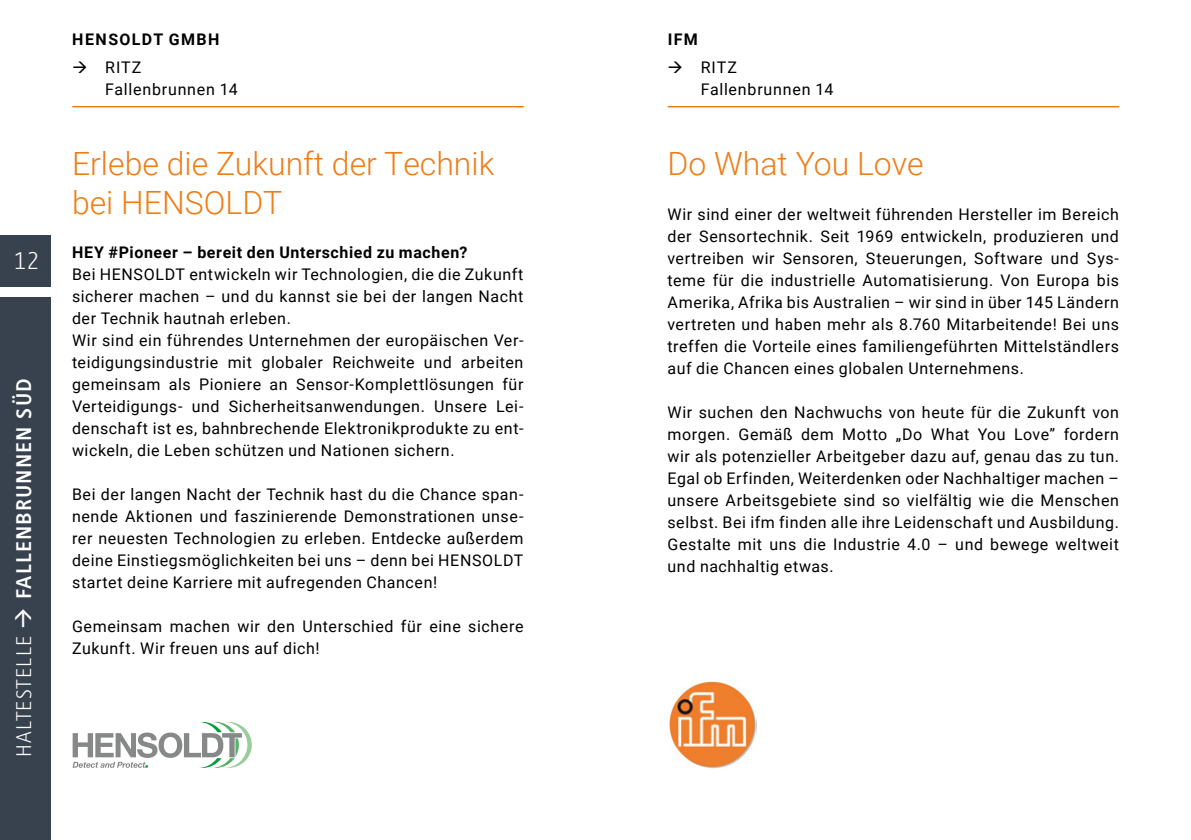
<style>
.page{position:relative;width:1191px;height:840px;background:#fff}
.page>*{position:absolute;margin:0;border:0;box-sizing:border-box;transform-origin:0 0}
.t1{font:300 32px/38.4px "Roboto";color:#ef7d17}
.t2{font:300 25.4px "Generis Sans Com";color:#fff}
.t3{font:700 22px "Generis Sans Com";letter-spacing:.05em;color:#fff}
.t4{font:16px/22px "Roboto";letter-spacing:.035em;color:#000;text-align:justify}
.t5{font:700 16px "Roboto";letter-spacing:.04em;color:#000}
.t6{font:700 16px "Roboto";letter-spacing:.09em;color:#000}
.s1{font-weight:300}
</style>
<div class="page">
<hr style="left:668px;top:106px;width:450px;height:1px;background:#ef7d17">
<hr style="left:73px;top:106px;width:450px;height:1px;background:#ef7d17">
<div style="left:0;top:297px;width:51px;height:542px;background:#38414e"></div>
<div style="left:0;top:235px;width:51px;height:52px;background:#38414e"></div>
<img style="left:669px;top:681px;width:87px;height:87px">
<svg style="left:73px;top:721px;width:179px;height:46px"></svg>
<p class="t2" style="left:14px;top:246px;width:26px">12</p>
<p class="t3" style="left:12px;top:756px;width:380px;rotate:-90deg"><span class="s1">HALTESTELLE</span> → FALLENBRUNNEN SÜD</p>
<p class="t6" style="left:72px;top:28px;width:149px">HENSOLDT GMBH</p>
<p class="t4" style="left:72px;top:56px;width:71px">→ RITZ</p>
<p class="t4" style="left:105px;top:78px;width:134px">Fallenbrunnen 14</p>
<p class="t1" style="left:72px;top:144px;width:424px">Erlebe die Zukunft der Technik bei HENSOLDT</p>
<p class="t5" style="left:72px;top:241px;width:397px">HEY #Pioneer – bereit den Unterschied zu machen?</p>
<p class="t4" style="left:72px;top:262px;width:453px">Bei HENSOLDT entwickeln wir Technologien, die die Zukunft sicherer machen – und du kannst sie bei der langen Nacht der Technik hautnah erleben.</p>
<p class="t4" style="left:72px;top:328px;width:453px">Wir sind ein führendes Unternehmen der europäischen Ver&shy;teidigungsindustrie mit globaler Reichweite und arbeiten gemeinsam als Pioniere an Sensor-Komplettlösungen für Verteidigungs- und Sicherheitsanwendungen. Unsere Lei&shy;denschaft ist es, bahnbrechende Elektronikprodukte zu ent&shy;wickeln, die Leben schützen und Nationen sichern.</p>
<p class="t4" style="left:72px;top:482px;width:453px">Bei der langen Nacht der Technik hast du die Chance span&shy;nende Aktionen und faszinierende Demonstrationen unse&shy;rer neuesten Technologien zu erleben. Entdecke außerdem deine Einstiegsmöglichkeiten bei uns – denn bei HENSOLDT startet deine Karriere mit aufregenden Chancen!</p>
<p class="t4" style="left:72px;top:614px;width:453px">Gemeinsam machen wir den Unterschied für eine sichere<br>Zukunft. Wir freuen uns auf dich!</p>
<p class="t5" style="left:668px;top:28px;width:32px">IFM</p>
<p class="t4" style="left:701px;top:56px;width:134px;text-indent:-33px">→ RITZ<br>Fallenbrunnen 14</p>
<p class="t1" style="left:667px;top:144px;width:258px">Do What You Love</p>
<p class="t4" style="left:667px;top:202px;width:453px">Wir sind einer der weltweit führenden Hersteller im Bereich der Sensortechnik. Seit 1969 entwickeln, produzieren und vertreiben wir Sensoren, Steuerungen, Software und Sys&shy;teme für die industrielle Automatisierung. Von Europa bis Amerika, Afrika bis Australien – wir sind in über 145 Ländern vertreten und haben mehr als 8.760 Mitarbeitende! Bei uns treffen die Vorteile eines familiengeführten Mittelständlers auf die Chancen eines globalen Unternehmens.</p>
<p class="t4" style="left:667px;top:400px;width:453px">Wir suchen den Nachwuchs von heute für die Zukunft von morgen. Gemäß dem Motto „Do What You Love” fordern wir als potenzieller Arbeitgeber dazu auf, genau das zu tun.<br>Egal ob Erfinden, Weiterdenken oder Nachhaltiger machen – unsere Arbeitsgebiete sind so vielfältig wie die Menschen selbst. Bei ifm finden alle ihre Leidenschaft und Ausbildung.<br>Gestalte mit uns die Industrie 4.0 – und bewege weltweit und nachhaltig etwas.</p>
</div>
